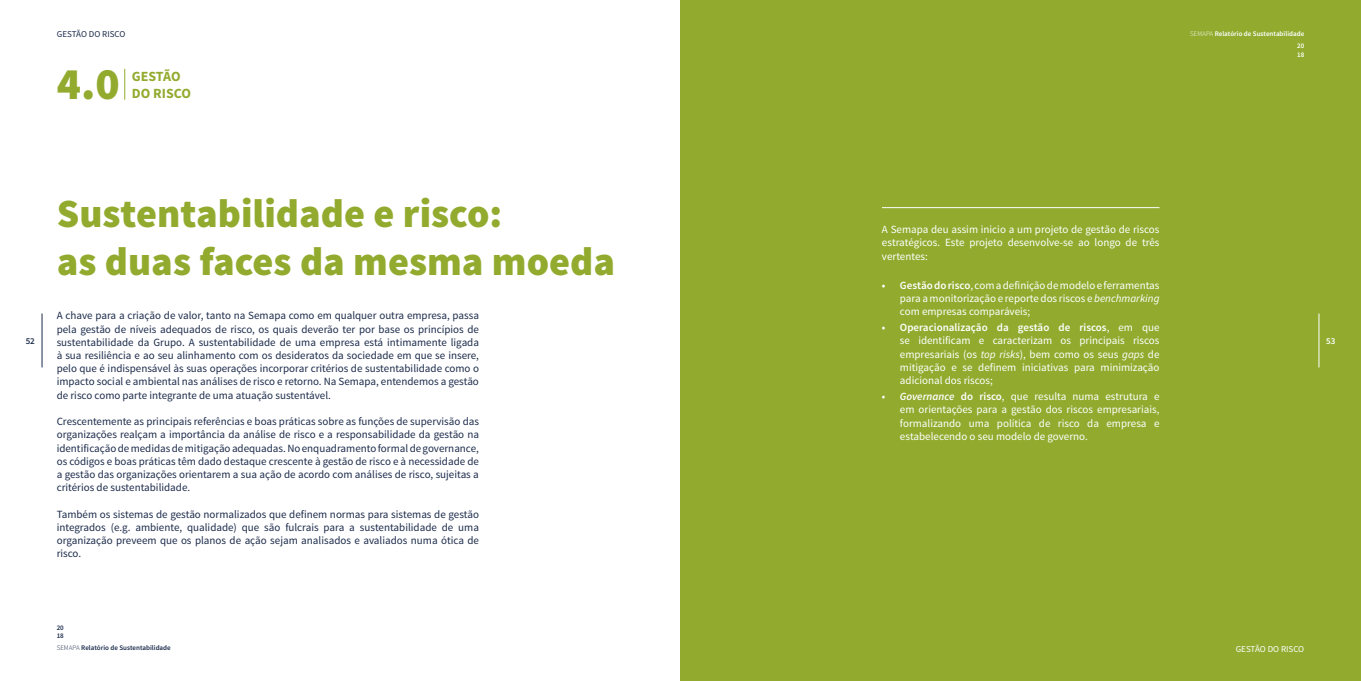
<style>
.page{position:relative;width:1361px;height:681px;background:#fff}
.page>*{position:absolute;margin:0;border:0;box-sizing:border-box;transform-origin:0 0}
.t1{font:900 45px "Source Sans Pro";color:#92ab2f}
.t2{font:900 40px/48px "Source Sans Pro";color:#92ab2f}
.t3{font:700 14px "Source Sans Pro";color:#92ab2f}
.t4{font:11px/13.2px "Source Sans Pro";color:#1b2a4a;text-align:justify}
.t5{font:11px/13.2px "Source Sans Pro";color:#fff;text-align:justify}
.t6{font:9px "Source Sans Pro";color:#1b2a4a}
.t7{font:9px "Source Sans Pro";color:#fff}
.t8{font:600 9px "Source Sans Pro";color:#1b2a4a}
.t9{font:600 9px "Source Sans Pro";color:#fff}
.t10{font:600 7px/8.4px "Source Sans Pro";color:#1b2a4a}
.t11{font:600 7px/12.5px "Source Sans Pro";color:#fff;text-align:right}
.s1{font-weight:300}
.s2{font-weight:600}
.s3{font-style:italic}
.s4{font-weight:600;font-style:italic}
</style>
<div class="page">
<hr style="left:42px;top:313px;width:1px;height:54px;background:#1b2a4a">
<hr style="left:124px;top:69px;width:1px;height:31px;background:#92ab2f">
<div style="left:680px;top:0;width:681px;height:680px;background:#92ab2f"></div>
<hr style="left:1318px;top:313px;width:1px;height:54px;background:#fff">
<hr style="left:882px;top:207px;width:277px;height:1px;background:#fff">
<p class="t6" style="left:57px;top:29px;width:70px">GESTÃO DO RISCO</p>
<h1 class="t1" style="left:57px;top:55px;width:64px">4.0</h1>
<p class="t3" style="left:132px;top:67px;width:50px">GESTÃO</p>
<p class="t3" style="left:132px;top:84px;width:61px">DO RISCO</p>
<p class="t8" style="left:26px;top:335px;width:11px">52</p>
<h2 class="t2" style="left:57px;top:191px;width:560px">Sustentabilidade e risco:<br>as duas faces da mesma moeda</h2>
<p class="t4" style="left:57px;top:309px;width:424px">A chave para a criação de valor, tanto na Semapa como em qualquer outra empresa, passa pela gestão de níveis adequados de risco, os quais deverão ter por base os princípios de sustentabilidade da Grupo. A sustentabilidade de uma empresa está intimamente ligada à sua resiliência e ao seu alinhamento com os desideratos da sociedade em que se insere, pelo que é indispensável às suas operações incorporar critérios de sustentabilidade como o impacto social e ambiental nas análises de risco e retorno. Na Semapa, entendemos a gestão de risco como parte integrante de uma atuação sustentável.</p>
<p class="t4" style="left:57px;top:415px;width:424px">Crescentemente as principais referências e boas práticas sobre as funções de supervisão das organizações realçam a importância da análise de risco e a responsabilidade da gestão na identificação de medidas de mitigação adequadas. No enquadramento formal de governance, os códigos e boas práticas têm dado destaque crescente à gestão de risco e à necessidade de a gestão das organizações orientarem a sua ação de acordo com análises de risco, sujeitas a critérios de sustentabilidade.</p>
<p class="t4" style="left:57px;top:507px;width:424px">Também os sistemas de gestão normalizados que definem normas para sistemas de gestão integrados (e.g. ambiente, qualidade) que são fulcrais para a sustentabilidade de uma organização preveem que os planos de ação sejam analisados e avaliados numa ótica de risco.</p>
<p class="t10" style="left:57px;top:623px;width:9px">20<br>18</p>
<p class="t10" style="left:57px;top:643px;width:116px"><span class="s1">SEMAPA</span> Relatório de Sustentabilidade</p>
<p class="t11" style="left:1190px;top:27px;width:116px"><span class="s1">SEMAPA</span> Relatório de Sustentabilidade<br>20</p>
<p class="t11" style="left:1297px;top:48px;width:9px">18</p>
<p class="t5" style="left:882px;top:223px;width:279px">A Semapa deu assim inicio a um projeto de gestão de riscos estratégicos. Este projeto desenvolve-se ao longo de três vertentes:</p>
<p class="t5" style="left:900px;top:278px;width:261px;text-indent:-18px"><span class="s2">• Gestão do risco</span>, com a definição de modelo e ferramentas para a monitorização e reporte dos riscos e <span class="s3">benchmarking </span>com empresas comparáveis;</p>
<p class="t5" style="left:900px;top:321px;width:261px;text-indent:-18px"><span class="s2">• Operacionalização da gestão de riscos</span>, em que se identificam e caracterizam os principais riscos empresariais (os <span class="s3">top risks</span>), bem como os seus <span class="s3">gaps</span> de mitigação e se definem iniciativas para minimização adicional dos riscos;</p>
<p class="t5" style="left:900px;top:390px;width:261px;text-indent:-18px"><span class="s4">• Governance</span> <span class="s2">do risco</span>, que resulta numa estrutura e em orientações para a gestão dos riscos empresariais, formalizando uma política de risco da empresa e estabelecendo o seu modelo de governo.</p>
<p class="t9" style="left:1326px;top:335px;width:11px">53</p>
<p class="t7" style="left:1235px;top:643px;width:70px">GESTÃO DO RISCO</p>
</div>
